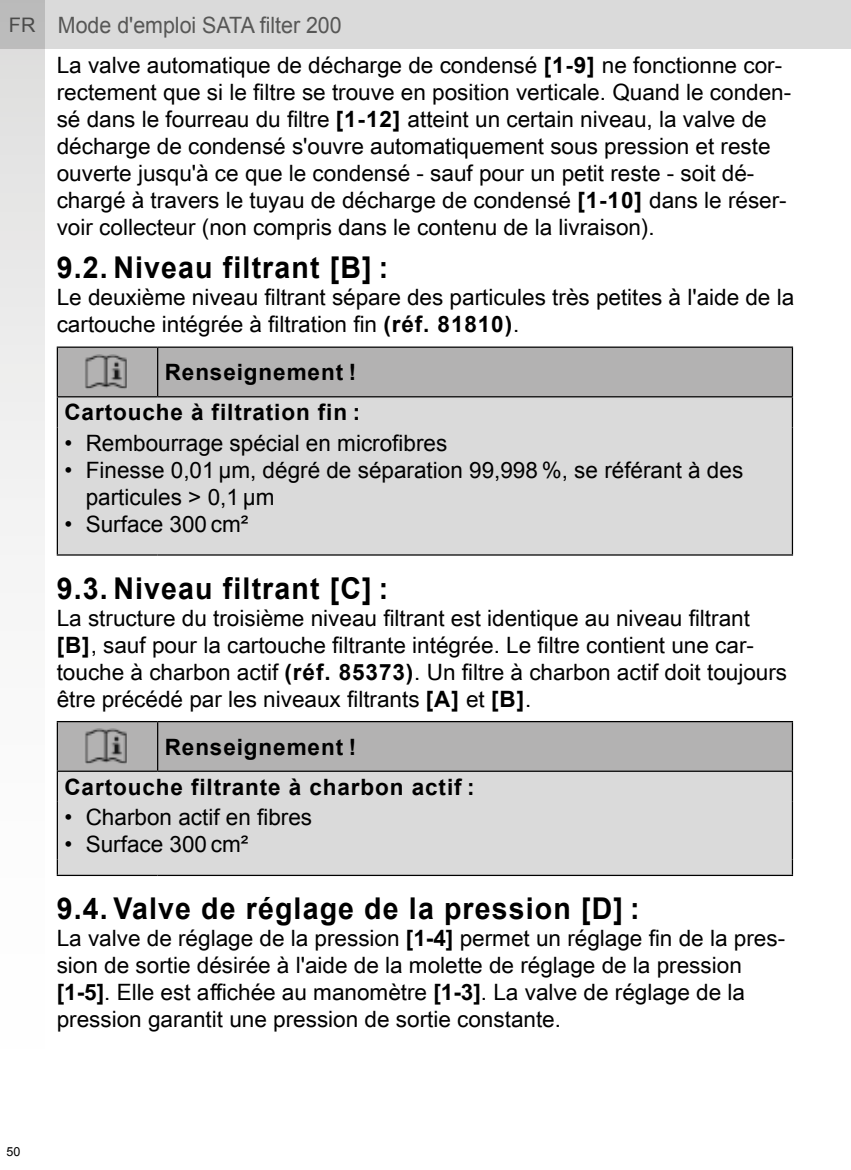
<style>
.page{position:relative;width:851px;height:1170px;background:#fff}
.page>*{position:absolute;margin:0;border:0;box-sizing:border-box;transform-origin:0 0}
.t1{font:700 30px "Arial";letter-spacing:.04em;color:#000;scale:.95 1}
.t2{font:22.5px/27px "Arial Unicode MS";color:#000}
.t3{font:22.5px/27px "Arial";color:#000}
.t4{font:700 22.5px/40px "Arial";letter-spacing:.04em;color:#000;text-align:right}
.t5{font:22.5px "Arial";color:#575756;scale:.95 1}
.t6{font:12.5px "Arial";color:#000}
.s1{font-size:20px}
.s2{font-family:"Arial";font-weight:700}
.s3{font-weight:700}
</style>
<div class="page">
<div style="left:0;top:0;width:850px;height:49px;background:#dadada"></div>
<svg style="left:0;top:0;width:44px;height:555px"></svg>
<div style="left:58px;top:348px;width:733px;height:48px;background:#b3b2b2"></div>
<div style="left:58px;top:397px;width:733px;height:157px;background:#dadada"></div>
<hr style="left:57px;top:397px;width:1px;height:30px;background:#000">
<hr style="left:791px;top:397px;width:2px;height:30px;background:#000">
<hr style="left:57px;top:427px;width:1px;height:112px;background:#000">
<hr style="left:791px;top:427px;width:2px;height:112px;background:#000">
<hr style="left:57px;top:346px;width:101px;height:2px;background:#000">
<hr style="left:57px;top:348px;width:1px;height:48px;background:#000">
<hr style="left:158px;top:346px;width:635px;height:2px;background:#000">
<hr style="left:157px;top:348px;width:1px;height:48px;background:#000">
<hr style="left:791px;top:348px;width:2px;height:48px;background:#000">
<hr style="left:57px;top:396px;width:101px;height:1px;background:#000">
<hr style="left:158px;top:396px;width:635px;height:1px;background:#000">
<svg style="left:57px;top:539px;width:1px;height:15px"></svg>
<svg style="left:791px;top:539px;width:2px;height:15px"></svg>
<hr style="left:57px;top:554px;width:101px;height:1px;background:#000">
<hr style="left:158px;top:554px;width:635px;height:1px;background:#000">
<img style="left:61px;top:354px;width:92px;height:35px">
<div style="left:58px;top:722px;width:733px;height:48px;background:#b3b2b2"></div>
<div style="left:58px;top:771px;width:733px;height:103px;background:#dadada"></div>
<hr style="left:57px;top:771px;width:1px;height:30px;background:#000">
<hr style="left:791px;top:771px;width:2px;height:30px;background:#000">
<hr style="left:57px;top:801px;width:1px;height:58px;background:#000">
<hr style="left:791px;top:801px;width:2px;height:58px;background:#000">
<hr style="left:57px;top:721px;width:101px;height:1px;background:#000">
<hr style="left:57px;top:722px;width:1px;height:48px;background:#000">
<hr style="left:158px;top:721px;width:635px;height:1px;background:#000">
<hr style="left:157px;top:722px;width:1px;height:48px;background:#000">
<hr style="left:791px;top:722px;width:2px;height:48px;background:#000">
<hr style="left:57px;top:770px;width:101px;height:1px;background:#000">
<hr style="left:158px;top:770px;width:635px;height:1px;background:#000">
<svg style="left:57px;top:859px;width:1px;height:15px"></svg>
<svg style="left:791px;top:859px;width:2px;height:15px"></svg>
<hr style="left:57px;top:874px;width:101px;height:2px;background:#000">
<hr style="left:158px;top:874px;width:635px;height:2px;background:#000">
<img style="left:61px;top:728px;width:92px;height:36px">
<p class="t5" style="left:9px;top:10px;width:352px"><span class="s1">FR</span> Mode d'emploi SATA filter 200</p>
<p class="t2" style="left:57px;top:51px;width:736px">La valve automatique de décharge de condensé <span class="s2">[1-9]</span> ne fonctionne cor&shy;rectement que si le filtre se trouve en position verticale. Quand le conden&shy;sé dans le fourreau du filtre <span class="s2">[1-12]</span> atteint un certain niveau, la valve de décharge de condensé s'ouvre automatiquement sous pression et reste ouverte jusqu'à ce que le condensé - sauf pour un petit reste - soit dé&shy;chargé à travers le tuyau de décharge de condensé <span class="s2">[1-10]</span> dans le réser&shy;voir collecteur (non compris dans le contenu de la livraison).</p>
<h1 class="t1" style="left:57px;top:248px;width:350px">9.2. Niveau filtrant [B] :</h1>
<p class="t2" style="left:57px;top:283px;width:739px">Le deuxième niveau filtrant sépare des particules très petites à l'aide de la cartouche intégrée à filtration fin <span class="s2">(réf. 81810)</span>.</p>
<p class="t4" style="left:64px;top:353px;width:297px">Renseignement !<br>Cartouche à filtration fin :</p>
<p class="t3" style="left:64px;top:429px;width:384px">• Rembourrage spécial en microfibres</p>
<p class="t3" style="left:86px;top:456px;width:659px;text-indent:-21px">• Finesse 0,01 µm, dégré de séparation 99,998 %, se référant à des particules &gt; 0,1 µm</p>
<p class="t3" style="left:64px;top:510px;width:185px">• Surface 300 cm²</p>
<h1 class="t1" style="left:57px;top:568px;width:350px">9.3. Niveau filtrant [C] :</h1>
<p class="t2" style="left:57px;top:603px;width:731px">La structure du troisième niveau filtrant est identique au niveau filtrant <span class="s2">[B]</span>, sauf pour la cartouche filtrante intégrée. Le filtre contient une car&shy;touche à charbon actif <span class="s2">(réf. 85373)</span>. Un filtre à charbon actif doit toujours être précédé par les niveaux filtrants <span class="s2">[A]</span> et <span class="s2">[B]</span>.</p>
<p class="t4" style="left:64px;top:727px;width:411px;text-align:left;text-indent:100px">Renseignement !<br>Cartouche filtrante à charbon actif :</p>
<p class="t3" style="left:64px;top:804px;width:249px">• Charbon actif en fibres</p>
<p class="t3" style="left:64px;top:831px;width:185px">• Surface 300 cm²</p>
<h1 class="t1" style="left:57px;top:888px;width:615px">9.4. Valve de réglage de la pression [D] :</h1>
<p class="t2" style="left:57px;top:924px;width:729px">La valve de réglage de la pression <span class="s3">[1-4]</span> permet un réglage fin de la pres&shy;sion de sortie désirée à l'aide de la molette de réglage de la pression <span class="s3">[1-5]</span>. Elle est affichée au manomètre <span class="s3">[1-3]</span>. La valve de réglage de la pression garantit une pression de sortie constante.</p>
<p class="t6" style="left:6px;top:1143px;width:15px">50</p>
</div>
